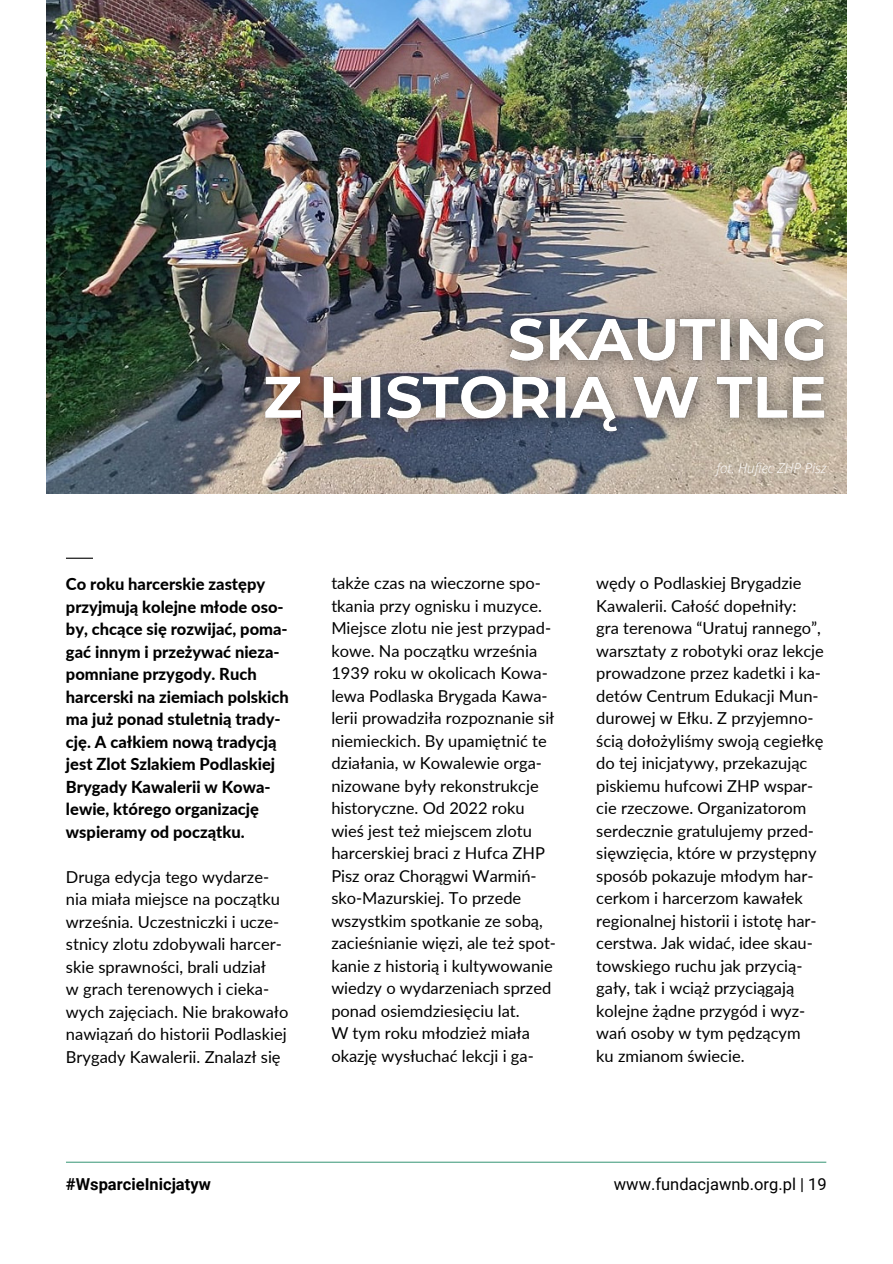
<style>
.page{position:relative;width:893px;height:1264px;background:#fff}
.page>*{position:absolute;margin:0;border:0;box-sizing:border-box;transform-origin:0 0}
.t1{font:16.5px/22.5px "Lato";color:#000}
.t2{font:800 16.5px/22.5px "Lato";color:#000}
.t3{font:16.5px "Roboto";color:#000}
.t4{font:700 16.5px "Roboto";color:#000}
.t5{font:italic 300 13.5px "Open Sans";color:#fff}
</style>
<div class="page">
<img style="left:47px;top:0;width:799px;height:493px">
<hr style="left:66px;top:1161px;width:760px;height:1px;background:#4ba083">
<hr style="left:66px;top:557px;width:27px;height:2px;background:#000">
<img style="left:238px;top:293px;width:609px;height:166px">
<p class="t2" style="left:66px;top:572px;width:224px">Co roku harcerskie zastępy przyjmują kolejne młode oso&shy;by, chcące się rozwijać, poma&shy;gać innym i przeżywać nieza&shy;pomniane przygody. Ruch harcerski na ziemiach polskich ma już ponad stuletnią trady&shy;cję. A całkiem nową tradycją jest Zlot Szlakiem Podlaskiej<br>Brygady Kawalerii w Kowa&shy;lewie, którego organizację wspieramy od początku.</p>
<p class="t1" style="left:66px;top:865px;width:205px">Druga edycja tego wydarze-</p>
<p class="t1" style="left:66px;top:887px;width:217px">nia miała miejsce na początku września. Uczestniczki i ucze&shy;stnicy zlotu zdobywali harcer&shy;skie sprawności, brali udział</p>
<p class="t1" style="left:66px;top:977px;width:224px">w grach terenowych i cieka&shy;wych zajęciach. Nie brakowało nawiązań do historii Podlaskiej<br>Brygady Kawalerii. Znalazł się</p>
<p class="t1" style="left:331px;top:571px;width:211px">także czas na wieczorne spo-</p>
<p class="t1" style="left:331px;top:594px;width:212px">tkania przy ognisku i muzyce.</p>
<p class="t1" style="left:331px;top:616px;width:224px">Miejsce zlotu nie jest przypad&shy;kowe. Na początku września<br>1939 roku w okolicach Kowa&shy;lewa Podlaska Brygada Kawa&shy;lerii prowadziła rozpoznanie sił niemieckich. By upamiętnić te działania, w Kowalewie orga-</p>
<p class="t1" style="left:331px;top:774px;width:226px">nizowane były rekonstrukcje historyczne. Od 2022 roku wieś jest też miejscem zlotu harcerskiej braci z Hufca ZHP<br>Pisz oraz Chorągwi Warmiń&shy;sko-Mazurskiej. To przede wszystkim spotkanie ze sobą, zacieśnianie więzi, ale też spot&shy;kanie z historią i kultywowanie wiedzy o wydarzeniach sprzed ponad osiemdziesięciu lat.</p>
<p class="t1" style="left:331px;top:1021px;width:204px">W tym roku młodzież miała okazję wysłuchać lekcji i ga-</p>
<p class="t5" style="left:716px;top:458px;width:112px">fot. Hufiec ZHP Pisz</p>
<p class="t1" style="left:596px;top:571px;width:207px">wędy o Podlaskiej Brygadzie<br>Kawalerii. Całość dopełniły:</p>
<p class="t1" style="left:596px;top:616px;width:226px">gra terenowa “Uratuj rannego”,</p>
<p class="t1" style="left:596px;top:639px;width:229px">warsztaty z robotyki oraz lekcje prowadzone przez kadetki i ka&shy;detów Centrum Edukacji Mun&shy;durowej w Ełku. Z przyjemno&shy;ścią dołożyliśmy swoją cegiełkę do tej inicjatywy, przekazując piskiemu hufcowi ZHP wspar&shy;cie rzeczowe. Organizatorom serdecznie gratulujemy przed&shy;sięwzięcia, które w przystępny sposób pokazuje młodym har&shy;cerkom i harcerzom kawałek regionalnej historii i istotę har&shy;cerstwa. Jak widać, idee skau&shy;towskiego ruchu jak przycią&shy;gały, tak i wciąż przyciągają kolejne żądne przygód i wyz&shy;wań osoby w tym pędzącym</p>
<p class="t1" style="left:596px;top:1043px;width:150px">ku zmianom świecie.</p>
<p class="t4" style="left:66px;top:1175px;width:146px">#WsparcieInicjatyw</p>
<p class="t3" style="left:614px;top:1175px;width:214px">www.fundacjawnb.org.pl | 19</p>
</div>
